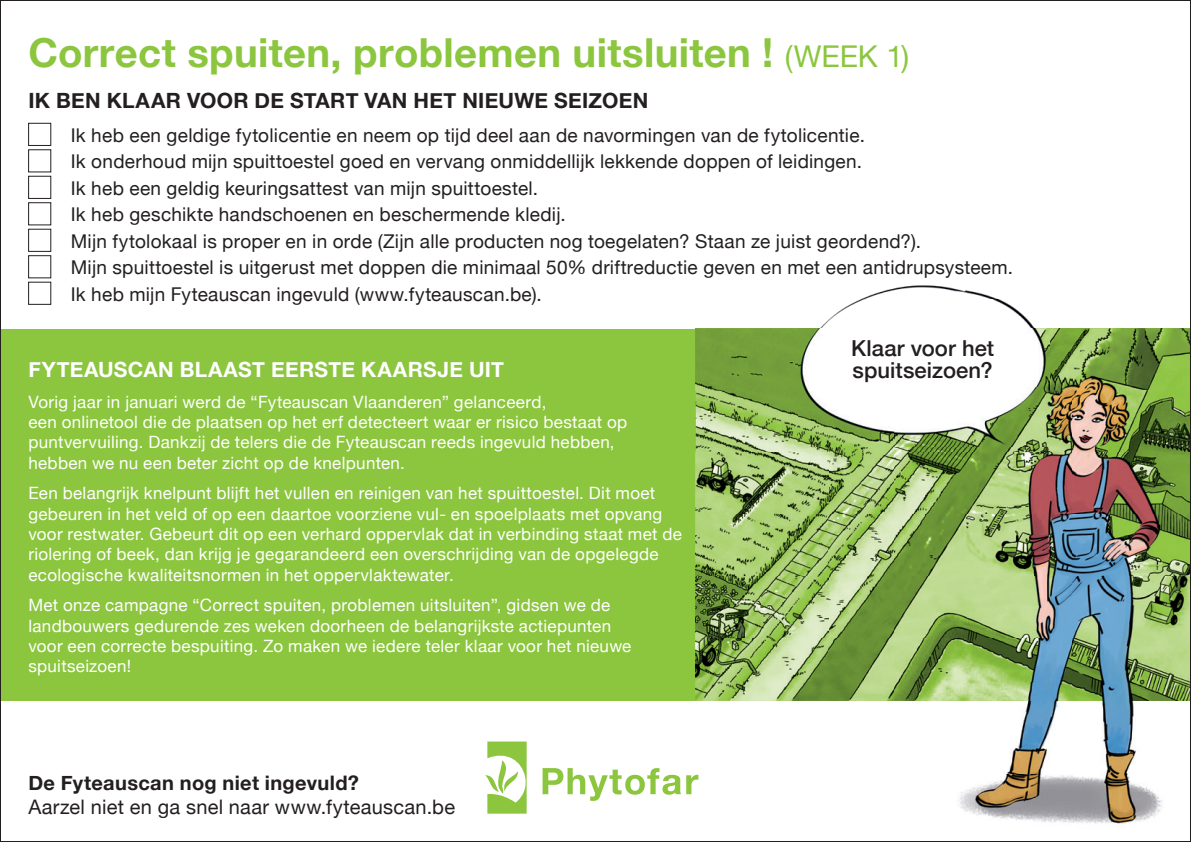
<style>
.page{position:relative;width:1191px;height:842px;background:#fff}
.page>*{position:absolute;margin:0;border:0;box-sizing:border-box;transform-origin:0 0}
.t1{font:700 40px "Helvetica Neue";letter-spacing:.01em;color:#8bc63e}
.t2{font:500 22px/22px "Helvetica Neue";letter-spacing:.005em;color:#231f20}
.t3{font:700 21px "Helvetica Neue";letter-spacing:.015em;color:#231f20}
.t4{font:700 21px "Helvetica Neue";letter-spacing:.015em;color:#fff}
.t5{font:20px "Helvetica Neue";letter-spacing:.015em;color:#231f20}
.t6{font:700 20px "Helvetica Neue";letter-spacing:.02em;color:#231f20}
.t7{font:19px/26.4px "Helvetica Neue";letter-spacing:.015em;color:#231f20}
.t8{font:17px/20.4px "Helvetica Neue";letter-spacing:.02em;color:#fff}
.s1{font-weight:400;font-size:30px}
</style>
<div class="page">
<div style="left:0;top:329px;width:1191px;height:371px;background:#8bc63e"></div>
<div style="left:696px;top:329px;width:102px;height:62px;background:#749f3b"></div>
<img style="left:696px;top:391px;width:132px;height:309px">
<img style="left:828px;top:447px;width:66px;height:253px">
<svg style="left:542px;top:768px;width:156px;height:33px"></svg>
<svg style="left:485px;top:741px;width:42px;height:73px"></svg>
<div style="left:28px;top:123px;width:23px;height:23px;border:1px solid #231f20"></div>
<div style="left:28px;top:176px;width:23px;height:23px;border:1px solid #231f20"></div>
<div style="left:28px;top:202px;width:23px;height:23px;border:1px solid #231f20"></div>
<div style="left:28px;top:229px;width:23px;height:23px;border:1px solid #231f20"></div>
<div style="left:28px;top:255px;width:23px;height:23px;border:1px solid #231f20"></div>
<div style="left:28px;top:282px;width:23px;height:23px;border:1px solid #231f20"></div>
<img style="left:1049px;top:328px;width:140px;height:63px">
<img style="left:894px;top:391px;width:295px;height:433px">
<img style="left:894px;top:700px;width:297px;height:1px">
<img style="left:798px;top:285px;width:200px;height:44px">
<img style="left:798px;top:329px;width:96px;height:118px">
<img style="left:894px;top:299px;width:155px;height:148px">
<h1 class="t1" style="left:28px;top:22px;width:882px">Correct spuiten, problemen uitsluiten ! <span class="s1">(WEEK 1)</span></h1>
<p class="t3" style="left:28px;top:84px;width:621px">IK BEN KLAAR VOOR DE START VAN HET NIEUWE SEIZOEN</p>
<p class="t7" style="left:71px;top:123px;width:943px">Ik heb een geldige fytolicentie en neem op tijd deel aan de navormingen van de fytolicentie.<br>Ik onderhoud mijn spuittoestel goed en vervang onmiddellijk lekkende doppen of leidingen.<br>Ik heb een geldig keuringsattest van mijn spuittoestel.<br>Ik heb geschikte handschoenen en beschermende kledij.<br>Mijn fytolokaal is proper en in orde (Zijn alle producten nog toegelaten? Staan ze juist geordend?).<br>Mijn spuittoestel is uitgerust met doppen die minimaal 50% driftreductie geven en met een antidrupsysteem.<br>Ik heb mijn Fyteauscan ingevuld (www.fyteauscan.be).</p>
<p class="t2" style="left:851px;top:335px;width:145px">Klaar voor het spuitseizoen?</p>
<p class="t4" style="left:28px;top:353px;width:477px">FYTEAUSCAN BLAAST EERSTE KAARSJE UIT</p>
<p class="t8" style="left:28px;top:392px;width:600px">Vorig jaar in januari werd de “Fyteauscan Vlaanderen” gelanceerd,<br>een onlinetool die de plaatsen op het erf detecteert waar er risico bestaat op puntvervuiling. Dankzij de telers die de Fyteauscan reeds ingevuld hebben, hebben we nu een beter zicht op de knelpunten.</p>
<p class="t8" style="left:28px;top:484px;width:655px">Een belangrijk knelpunt blijft het vullen en reinigen van het spuittoestel. Dit moet gebeuren in het veld of op een daartoe voorziene vul- en spoelplaats met opvang voor restwater. Gebeurt dit op een verhard oppervlak dat in verbinding staat met de riolering of beek, dan krijg je gegarandeerd een overschrijding van de opgelegde ecologische kwaliteitsnormen in het oppervlaktewater.</p>
<p class="t8" style="left:28px;top:596px;width:604px">Met onze campagne “Correct spuiten, problemen uitsluiten”, gidsen we de landbouwers gedurende zes weken doorheen de belangrijkste actiepunten voor een correcte bespuiting. Zo maken we iedere teler klaar voor het nieuwe spuitseizoen!</p>
<p class="t6" style="left:28px;top:767px;width:332px">De Fyteauscan nog niet ingevuld?</p>
<p class="t5" style="left:28px;top:792px;width:428px">Aarzel niet en ga snel naar www.fyteauscan.be</p>
</div>
